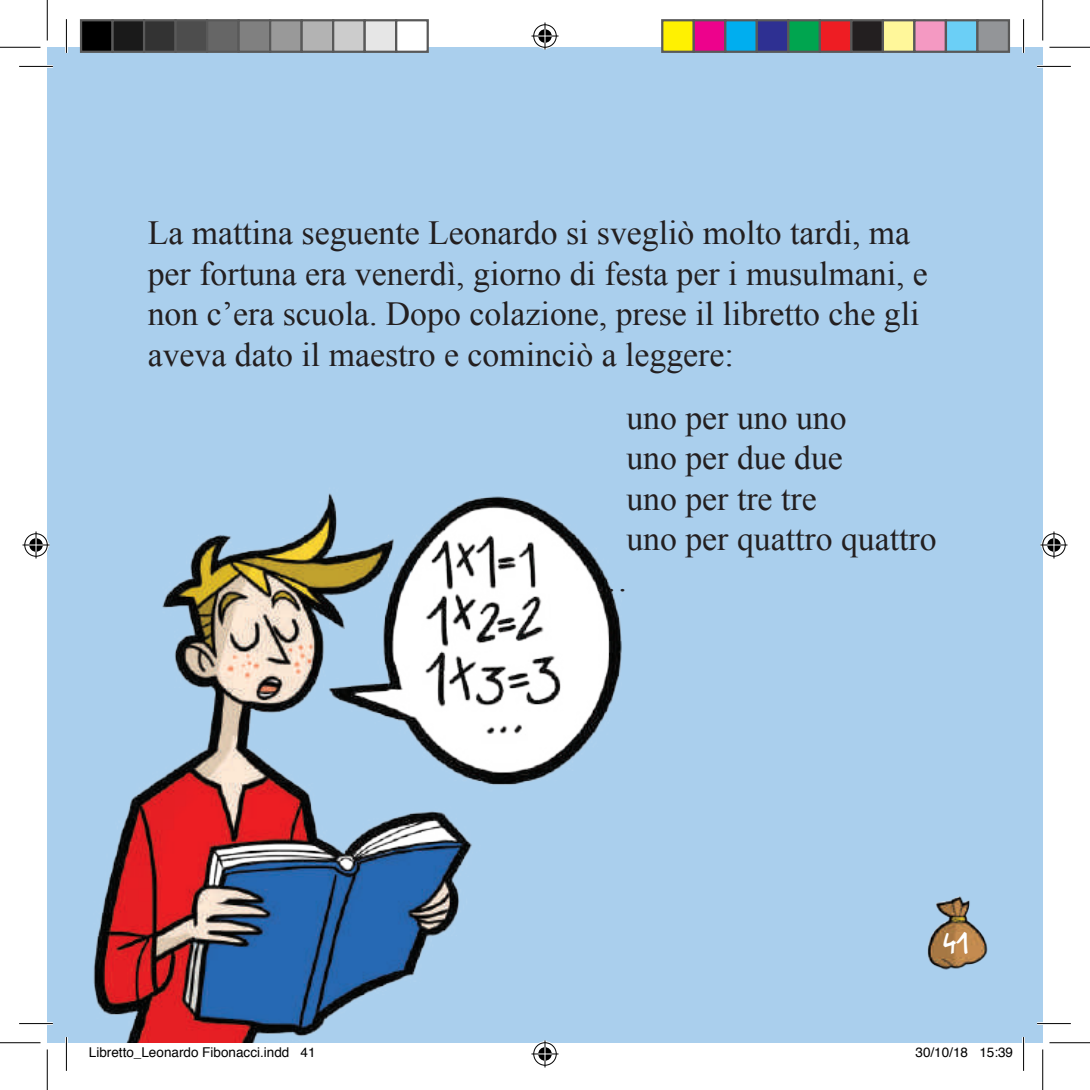
<style>
.page{position:relative;width:1090px;height:1090px;background:#fff}
.page>*{position:absolute;margin:0;border:0;box-sizing:border-box;transform-origin:0 0}
.t1{font:33.75px/40.5px "Times New Roman";color:#231f20}
.t2{font:33.75px "Kleiner Flug";color:#fff}
.t3{font:13.5px "Helvetica";color:#000}
</style>
<div class="page">
<div style="left:47px;top:47px;width:995px;height:995px;background:#aacfed"></div>
<img style="left:927px;top:896px;width:61px;height:74px">
<img style="left:93px;top:493px;width:529px;height:549px">
<hr style="left:19px;top:65px;width:34px;height:3px;background:#fff">
<hr style="left:1037px;top:65px;width:33px;height:3px;background:#fff">
<hr style="left:19px;top:1022px;width:34px;height:2px;background:#fff">
<hr style="left:1037px;top:1022px;width:33px;height:2px;background:#fff">
<hr style="left:65px;top:19px;width:3px;height:34px;background:#fff">
<hr style="left:65px;top:1037px;width:3px;height:33px;background:#fff">
<hr style="left:1022px;top:19px;width:2px;height:34px;background:#fff">
<hr style="left:1022px;top:1037px;width:2px;height:33px;background:#fff">
<hr style="left:19px;top:66px;width:34px;height:1px;background:#000">
<hr style="left:1037px;top:66px;width:33px;height:1px;background:#000">
<hr style="left:19px;top:1023px;width:34px;height:1px;background:#000">
<hr style="left:1037px;top:1023px;width:33px;height:1px;background:#000">
<hr style="left:66px;top:19px;width:1px;height:34px;background:#000">
<hr style="left:66px;top:1037px;width:1px;height:33px;background:#000">
<hr style="left:1023px;top:19px;width:1px;height:34px;background:#000">
<hr style="left:1023px;top:1037px;width:1px;height:33px;background:#000">
<hr style="left:0;top:47px;width:40px;height:1px;background:#000">
<hr style="left:1049px;top:47px;width:40px;height:1px;background:#000">
<hr style="left:0;top:1042px;width:40px;height:1px;background:#000">
<hr style="left:1049px;top:1042px;width:40px;height:1px;background:#000">
<hr style="left:47px;top:0;width:1px;height:40px;background:#000">
<hr style="left:47px;top:1049px;width:1px;height:40px;background:#000">
<hr style="left:1042px;top:0;width:1px;height:40px;background:#000">
<hr style="left:1042px;top:1049px;width:1px;height:40px;background:#000">
<svg style="left:531px;top:23px;width:27px;height:27px"></svg>
<svg style="left:531px;top:1040px;width:27px;height:27px"></svg>
<svg style="left:23px;top:531px;width:27px;height:27px"></svg>
<svg style="left:1040px;top:531px;width:27px;height:27px"></svg>
<div style="left:81px;top:20px;width:32px;height:32px;background:#000"></div>
<div style="left:80px;top:19px;width:34px;height:34px;border:2px solid #595959"></div>
<div style="left:113px;top:20px;width:31px;height:32px;background:#1a1a1a"></div>
<div style="left:111px;top:19px;width:34px;height:34px;border:2px solid #595959"></div>
<div style="left:144px;top:20px;width:32px;height:32px;background:#333"></div>
<div style="left:143px;top:19px;width:34px;height:34px;border:2px solid #595959"></div>
<div style="left:176px;top:20px;width:31px;height:32px;background:#4d4d4d"></div>
<div style="left:174px;top:19px;width:34px;height:34px;border:2px solid #595959"></div>
<div style="left:207px;top:20px;width:32px;height:32px;background:#666"></div>
<div style="left:206px;top:19px;width:34px;height:34px;border:2px solid #595959"></div>
<div style="left:239px;top:20px;width:31px;height:32px;background:#808080"></div>
<div style="left:237px;top:19px;width:34px;height:34px;border:2px solid #595959"></div>
<div style="left:270px;top:20px;width:32px;height:32px;background:#999"></div>
<div style="left:269px;top:19px;width:34px;height:34px;border:2px solid #595959"></div>
<div style="left:302px;top:20px;width:31px;height:32px;background:#b3b3b3"></div>
<div style="left:300px;top:19px;width:34px;height:34px;border:2px solid #595959"></div>
<div style="left:333px;top:20px;width:32px;height:32px;background:#ccc"></div>
<div style="left:332px;top:19px;width:34px;height:34px;border:2px solid #595959"></div>
<div style="left:365px;top:20px;width:31px;height:32px;background:#e6e6e6"></div>
<div style="left:363px;top:19px;width:34px;height:34px;border:2px solid #595959"></div>
<div style="left:396px;top:20px;width:32px;height:32px;background:#fff"></div>
<div style="left:395px;top:19px;width:34px;height:34px;border:2px solid #595959"></div>
<div style="left:662px;top:20px;width:31px;height:32px;background:#fff101"></div>
<div style="left:661px;top:19px;width:34px;height:34px;border:2px solid #595959"></div>
<div style="left:693px;top:20px;width:32px;height:32px;background:#ed028c"></div>
<div style="left:692px;top:19px;width:34px;height:34px;border:2px solid #595959"></div>
<div style="left:725px;top:20px;width:31px;height:32px;background:#00aeef"></div>
<div style="left:724px;top:19px;width:34px;height:34px;border:2px solid #595959"></div>
<div style="left:756px;top:20px;width:32px;height:32px;background:#2e3092"></div>
<div style="left:755px;top:19px;width:34px;height:34px;border:2px solid #595959"></div>
<div style="left:788px;top:20px;width:31px;height:32px;background:#00a54f"></div>
<div style="left:787px;top:19px;width:34px;height:34px;border:2px solid #595959"></div>
<div style="left:819px;top:20px;width:32px;height:32px;background:#ee1d23"></div>
<div style="left:818px;top:19px;width:34px;height:34px;border:2px solid #595959"></div>
<div style="left:851px;top:20px;width:31px;height:32px;background:#231f20"></div>
<div style="left:850px;top:19px;width:34px;height:34px;border:2px solid #595959"></div>
<div style="left:882px;top:20px;width:32px;height:32px;background:#fff79a"></div>
<div style="left:881px;top:19px;width:34px;height:34px;border:2px solid #595959"></div>
<div style="left:914px;top:20px;width:31px;height:32px;background:#f499c2"></div>
<div style="left:913px;top:19px;width:34px;height:34px;border:2px solid #595959"></div>
<div style="left:945px;top:20px;width:32px;height:32px;background:#6bcff6"></div>
<div style="left:944px;top:19px;width:34px;height:34px;border:2px solid #595959"></div>
<div style="left:977px;top:20px;width:31px;height:32px;background:#939598"></div>
<div style="left:976px;top:19px;width:34px;height:34px;border:2px solid #595959"></div>
<p class="t1" style="left:148px;top:212px;width:781px">La mattina seguente Leonardo si svegliò molto tardi, ma per fortuna era venerdì, giorno di festa per i musulmani, e non c’era scuola. Dopo colazione, prese il libretto che gli aveva dato il maestro e cominciò a leggere:</p>
<p class="t1" style="left:626px;top:397px;width:222px">uno per uno uno</p>
<p class="t1" style="left:626px;top:437px;width:218px">uno per due due</p>
<p class="t1" style="left:626px;top:478px;width:192px">uno per tre tre</p>
<p class="t1" style="left:626px;top:518px;width:312px">uno per quattro quattro</p>
<p class="t1" style="left:594px;top:559px;width:35px">…</p>
<p class="t2" style="left:943px;top:927px;width:27px">41</p>
<p class="t3" style="left:89px;top:1042px;width:228px">Libretto_Leonardo Fibonacci.indd 41</p>
<p class="t3" style="left:915px;top:1042px;width:99px">30/10/18 15:39</p>
</div>
